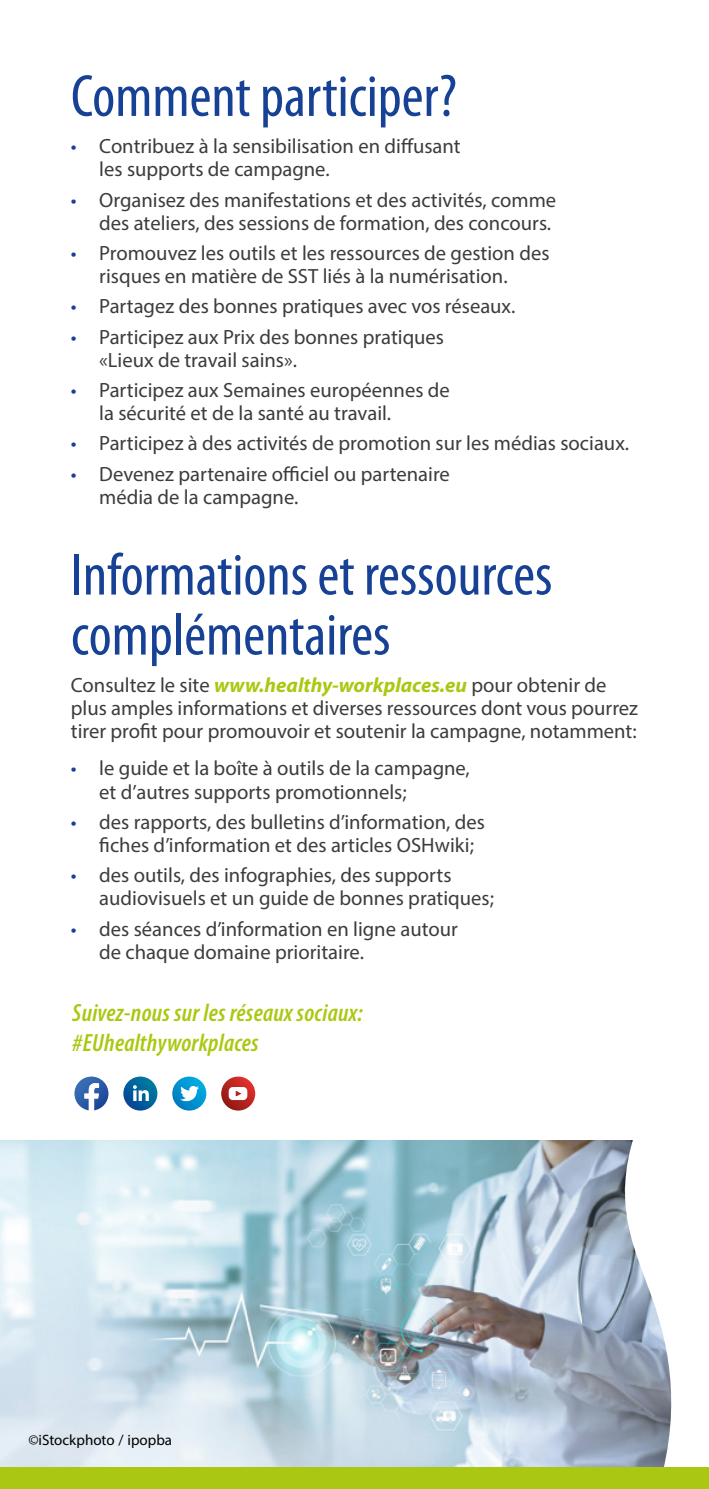
<style>
.page{position:relative;width:709px;height:1489px;background:#fff}
.page>*{position:absolute;margin:0;border:0;box-sizing:border-box;transform-origin:0 0}
.Title_H1{font:condensed 60px/60px "Myriad Pro";color:#164194}
.catch_phrase{font:italic 600 condensed 25px/30px "Myriad Pro";letter-spacing:.01em;color:#aac811}
.t1{font:20.5px/23px "Myriad Pro";color:#3c3c3b}
.t2{font:15px "Myriad Pro";color:#000}
.s1{color:#164194}
.s2{font-weight:700;font-style:italic;color:#aac811}
</style>
<div class="page">
<img style="left:0;top:1140px;width:611px;height:327px">
<svg style="left:611px;top:1140px;width:61px;height:327px"></svg>
<div style="left:0;top:1467px;width:709px;height:21px;background:#aac811"></div>
<svg style="left:172px;top:1076px;width:34px;height:34px"></svg>
<svg style="left:180px;top:1085px;width:19px;height:16px"></svg>
<svg style="left:221px;top:1076px;width:34px;height:34px"></svg>
<svg style="left:229px;top:1086px;width:18px;height:13px"></svg>
<svg style="left:74px;top:1076px;width:34px;height:34px"></svg>
<svg style="left:123px;top:1076px;width:34px;height:34px"></svg>
<svg style="left:133px;top:1085px;width:16px;height:15px"></svg>
<h1 class="Title_H1" style="left:71px;top:65px;width:387px">Comment participer?</h1>
<p class="t1" style="left:99px;top:134px;width:363px;text-indent:-28px"><span class="s1">•</span> Contribuez à la sensibilisation en diffusant les supports de campagne.</p>
<p class="t1" style="left:71px;top:188px;width:487px;text-align:right"><span class="s1">•</span> Organisez des manifestations et des activités, comme des ateliers, des sessions de formation, des concours.</p>
<p class="t1" style="left:99px;top:241px;width:452px;text-indent:-28px"><span class="s1">•</span> Promouvez les outils et les ressources de gestion des risques en matière de SST liés à la numérisation.</p>
<p class="t1" style="left:71px;top:294px;width:446px"><span class="s1">•</span> Partagez des bonnes pratiques avec vos réseaux.</p>
<p class="t1" style="left:99px;top:325px;width:346px;text-indent:-28px"><span class="s1">•</span> Participez aux Prix des bonnes pratiques «Lieux de travail sains».</p>
<p class="t1" style="left:99px;top:378px;width:352px;text-indent:-28px"><span class="s1">•</span> Participez aux Semaines européennes de la sécurité et de la santé au travail.</p>
<p class="t1" style="left:71px;top:431px;width:559px"><span class="s1">•</span> Participez à des activités de promotion sur les médias sociaux.</p>
<p class="t1" style="left:99px;top:462px;width:352px;text-indent:-28px"><span class="s1">•</span> Devenez partenaire officiel ou partenaire média de la campagne.</p>
<h1 class="Title_H1" style="left:71px;top:544px;width:483px">Informations et ressources complémentaires</h1>
<p class="t1" style="left:71px;top:673px;width:568px">Consultez le site <span class="s2">www.healthy-workplaces.eu</span> pour obtenir de plus amples informations et diverses ressources dont vous pourrez tirer profit pour promouvoir et soutenir la campagne, notamment:</p>
<p class="t1" style="left:99px;top:756px;width:372px;text-indent:-28px"><span class="s1">•</span> le guide et la boîte à outils de la campagne, et d’autres supports promotionnels;</p>
<p class="t1" style="left:99px;top:810px;width:387px;text-indent:-28px"><span class="s1">•</span> des rapports, des bulletins d’information, des fiches d’information et des articles OSHwiki;</p>
<p class="t1" style="left:99px;top:863px;width:396px;text-indent:-28px"><span class="s1">•</span> des outils, des infographies, des supports audiovisuels et un guide de bonnes pratiques;</p>
<p class="t1" style="left:99px;top:916px;width:360px;text-indent:-28px"><span class="s1">•</span> des séances d’information en ligne autour de chaque domaine prioritaire.</p>
<p class="catch_phrase" style="left:72px;top:997px;width:292px">Suivez-nous sur les réseaux sociaux: #EUhealthyworkplaces</p>
<p class="t2" style="left:28px;top:1430px;width:145px">©iStockphoto / ipopba</p>
</div>
